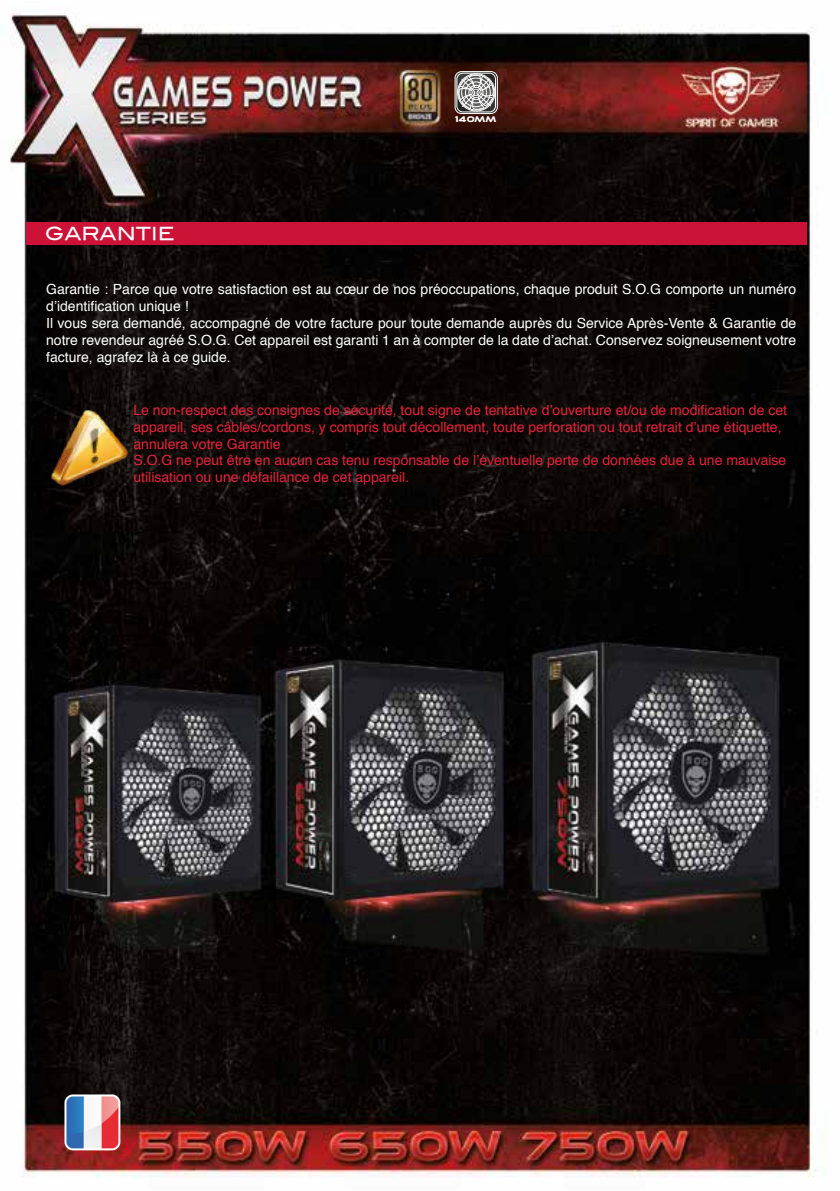
<style>
.page{position:relative;width:840px;height:1191px;background:#fff}
.page>*{position:absolute;margin:0;border:0;box-sizing:border-box;transform-origin:0 0}
.t1{font:18px "Blair Md ITCTT Medium";color:#fff}
.t2{font:14px/16.8px "Helvetica";color:#fff}
.t3{font:14px/16.8px "Helvetica";color:#e6223b}
.t4{font:8.6px "Ethnocentric Rg";color:#fff}
</style>
<div class="page">
<img style="left:0;top:12px;width:824px;height:1166px">
<svg style="left:66px;top:1095px;width:53px;height:54px"></svg>
<div style="left:64px;top:1094px;width:56px;height:56px;border:2px solid #fff;border-radius:7px"></div>
<div style="left:27px;top:222px;width:779px;height:22px;background:#cc1236"></div>
<img style="left:46px;top:405px;width:85px;height:85px">
<div style="left:454px;top:71px;width:43px;height:43px;border:1px solid #fff;border-radius:6px"></div>
<svg style="left:455px;top:12px;width:42px;height:102px"></svg>
<p class="t1" style="left:45px;top:219px;width:131px">GARANTIE</p>
<p class="t4" style="left:454px;top:114px;width:43px">140mm</p>
<p class="t2" style="left:46px;top:281px;width:751px">Garantie : Parce que votre satisfaction est au cœur de nos préoccupations, chaque produit S.O.G comporte un numéro d’identification unique !<br>Il vous sera demandé, accompagné de votre facture pour toute demande auprès du Service Après-Vente &amp; Garantie de notre revendeur agréé S.O.G. Cet appareil est garanti 1 an à compter de la date d’achat. Conservez soigneusement votre facture, agrafez là à ce guide.</p>
<p class="t3" style="left:133px;top:402px;width:654px">Le non-respect des consignes de sécurité, tout signe de tentative d’ouverture et/ou de modification de cet appareil, ses câbles/cordons, y compris tout décollement, toute perforation ou tout retrait d’une étiquette, annulera votre Garantie<br>S.O.G ne peut être en aucun cas tenu responsable de l’éventuelle perte de données due à une mauvaise utilisation ou une défaillance de cet appareil.</p>
</div>
